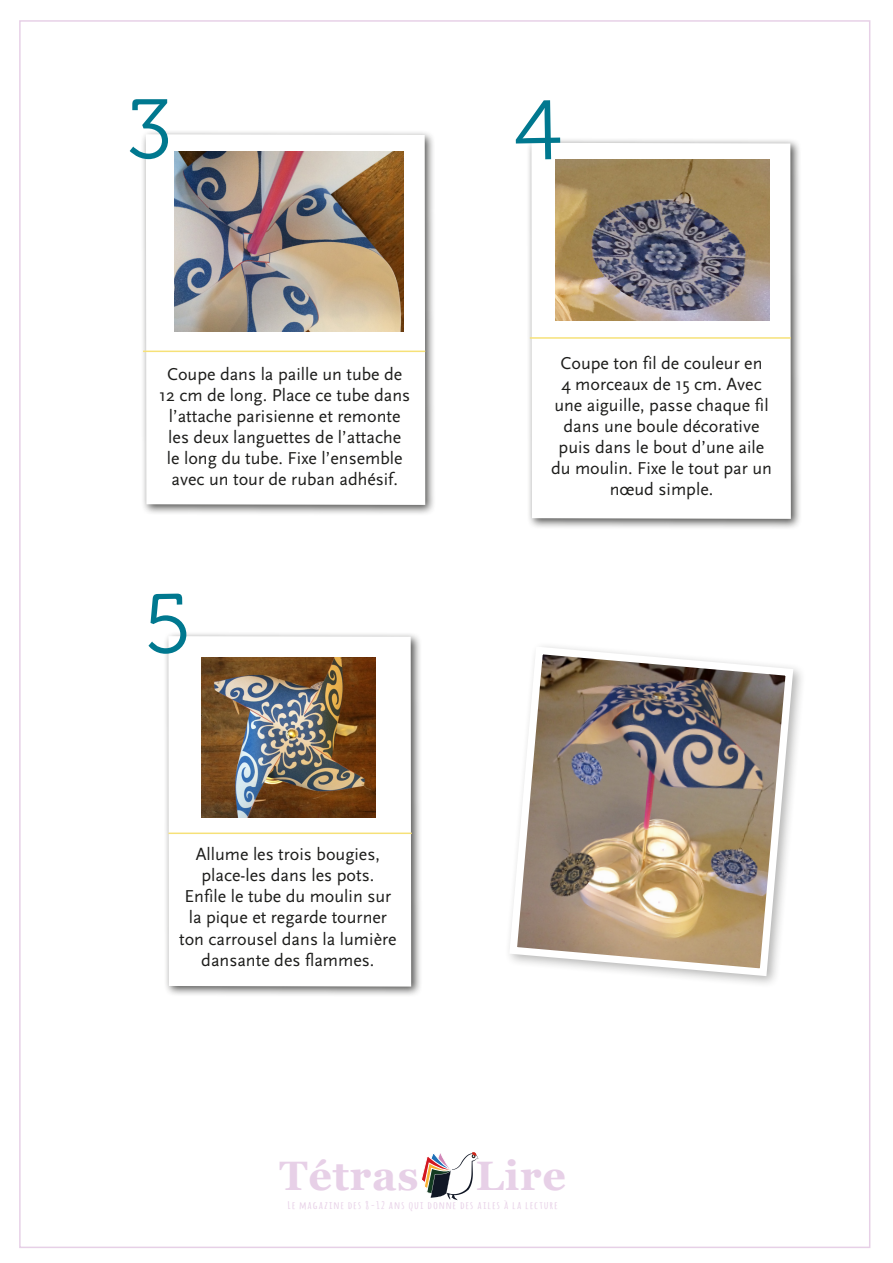
<style>
.page{position:relative;width:893px;height:1263px;background:#fff}
.page>*{position:absolute;margin:0;border:0;box-sizing:border-box;transform-origin:0 0}
.t1{font:83.85px "Museo 300";color:#00788f}
.t2{font:700 41.1px "Georgia";letter-spacing:.02em;color:#e7d0e7}
.t3{font:18px/21px "Scala Sans";color:#1d1d1b;text-align:center}
.t4{font:700 10.35px "Amatic";letter-spacing:.1em;color:#e7d0e7;scale:1.33 1}
</style>
<div class="page">
<svg style="left:421px;top:1152px;width:57px;height:48px"></svg>
<div style="left:141px;top:129px;width:295px;height:387px;background:#1d1d1b;opacity:.75"></div>
<svg style="left:146px;top:134px;width:279px;height:371px"></svg>
<img style="left:175px;top:151px;width:228px;height:181px">
<div style="left:526px;top:138px;width:276px;height:392px;background:#1d1d1b;opacity:.75"></div>
<svg style="left:531px;top:143px;width:260px;height:376px"></svg>
<div style="left:163px;top:631px;width:259px;height:366px;background:#1d1d1b;opacity:.75"></div>
<svg style="left:168px;top:636px;width:243px;height:350px"></svg>
<img style="left:509px;top:646px;width:288px;height:334px">
<img style="left:201px;top:657px;width:175px;height:161px">
<img style="left:555px;top:159px;width:215px;height:161px">
<hr style="left:143px;top:351px;width:282px;height:1px;background:#f6e178">
<hr style="left:530px;top:337px;width:261px;height:2px;background:#f6e178">
<hr style="left:168px;top:832px;width:244px;height:2px;background:#f6e178">
<svg style="left:526px;top:138px;width:34px;height:22px"></svg>
<svg style="left:163px;top:631px;width:24px;height:23px"></svg>
<h1 class="t1" style="left:128px;top:84px;width:46px">3</h1>
<p class="t3" style="left:159px;top:364px;width:253px">Coupe dans la paille un tube de<br>12 cm de long. Place ce tube dans l’attache parisienne et remonte les deux languettes de l’attache<br>le long du tube. Fixe l’ensemble avec un tour de ruban adhésif.</p>
<p class="t3" style="left:179px;top:844px;width:219px">Allume les trois bougies, place-les dans les pots.<br>Enfile le tube du moulin sur la pique et regarde tourner ton carrousel dans la lumière dansante des flammes.</p>
<p class="t3" style="left:551px;top:353px;width:222px">Coupe ton fil de couleur en<br>4 morceaux de 15 cm. Avec une aiguille, passe chaque fil dans une boule décorative puis dans le bout d’une aile du moulin. Fixe le tout par un nœud simple.</p>
<h2 class="t2" style="left:280px;top:1149px;width:141px">Tétras</h2>
<h2 class="t2" style="left:476px;top:1149px;width:92px">Lire</h2>
<p class="t4" style="left:288px;top:1198px;width:204px">Le magazine des 8-12 ans qui donne des ailes à la lecture</p>
</div>
